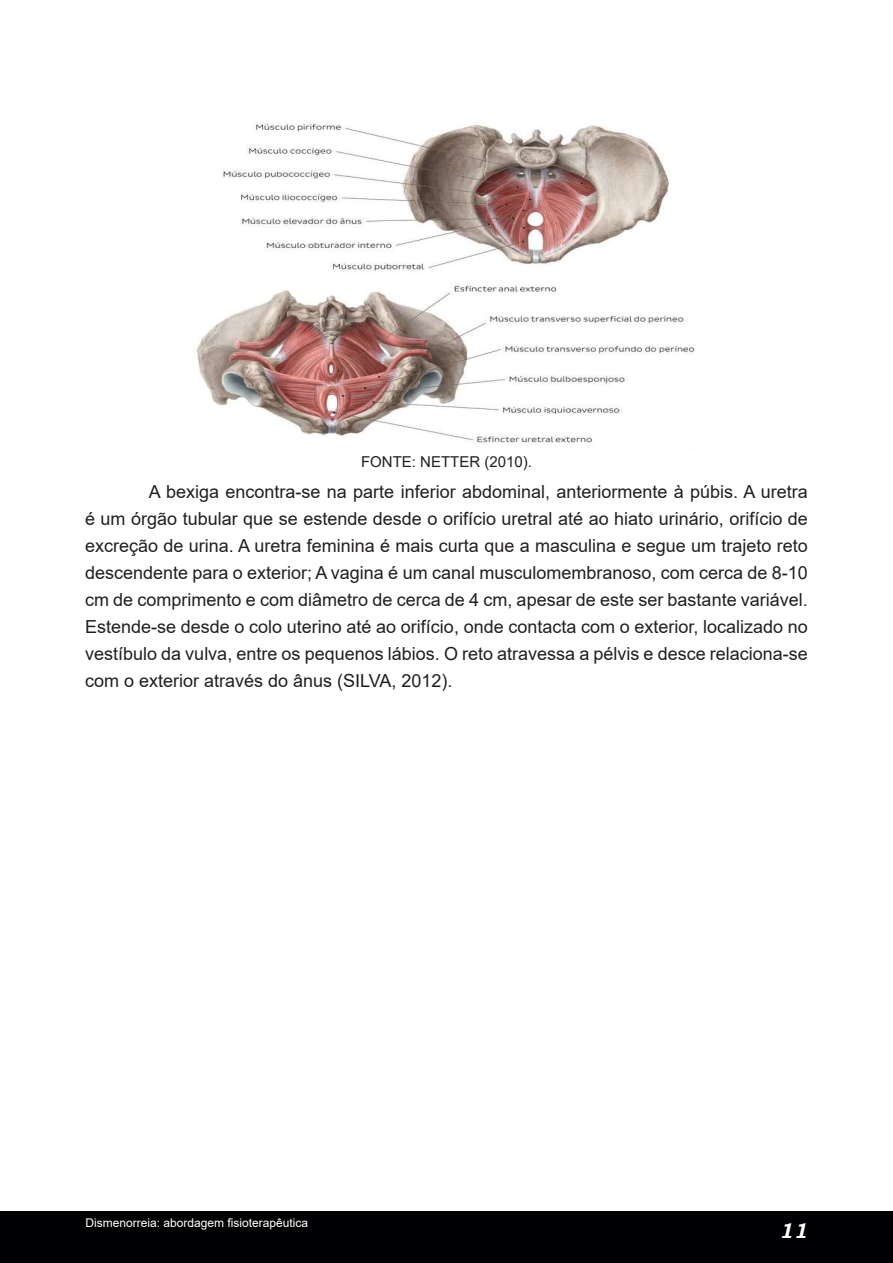
<style>
.page{position:relative;width:893px;height:1263px;background:#fff}
.page>*{position:absolute;margin:0;border:0;box-sizing:border-box;transform-origin:0 0}
.t1{font:italic 700 21px "Bookman Old Style";color:#fff}
.Texto{font:18px/27px "Arial";color:#231f20;text-align:justify}
.Cabeçalho-tabela{font:15px "Arial";color:#231f20}
.t2{font:12px "Arial";color:#fff}
</style>
<div class="page">
<div style="left:0;top:1212px;width:893px;height:51px;background:#000002"></div>
<img style="left:196px;top:120px;width:499px;height:323px">
<p class="Cabeçalho-tabela" style="left:361px;top:451px;width:172px">FONTE: NETTER (2010).</p>
<p class="Texto" style="left:85px;top:478px;width:724px;text-indent:64px">A bexiga encontra-se na parte inferior abdominal, anteriormente à púbis. A uretra é um órgão tubular que se estende desde o orifício uretral até ao hiato urinário, orifício de excreção de urina. A uretra feminina é mais curta que a masculina e segue um trajeto reto descendente para o exterior; A vagina é um canal musculomembranoso, com cerca de 8-10 cm de comprimento e com diâmetro de cerca de 4 cm, apesar de este ser bastante variável.<br>Estende-se desde o colo uterino até ao orifício, onde contacta com o exterior, localizado no vestíbulo da vulva, entre os pequenos lábios. O reto atravessa a pélvis e desce relaciona-se com o exterior através do ânus (SILVA, 2012).</p>
<p class="t2" style="left:86px;top:1215px;width:224px">Dismenorreia: abordagem fisioterapêutica</p>
<p class="t1" style="left:779px;top:1215px;width:30px">11</p>
</div>
